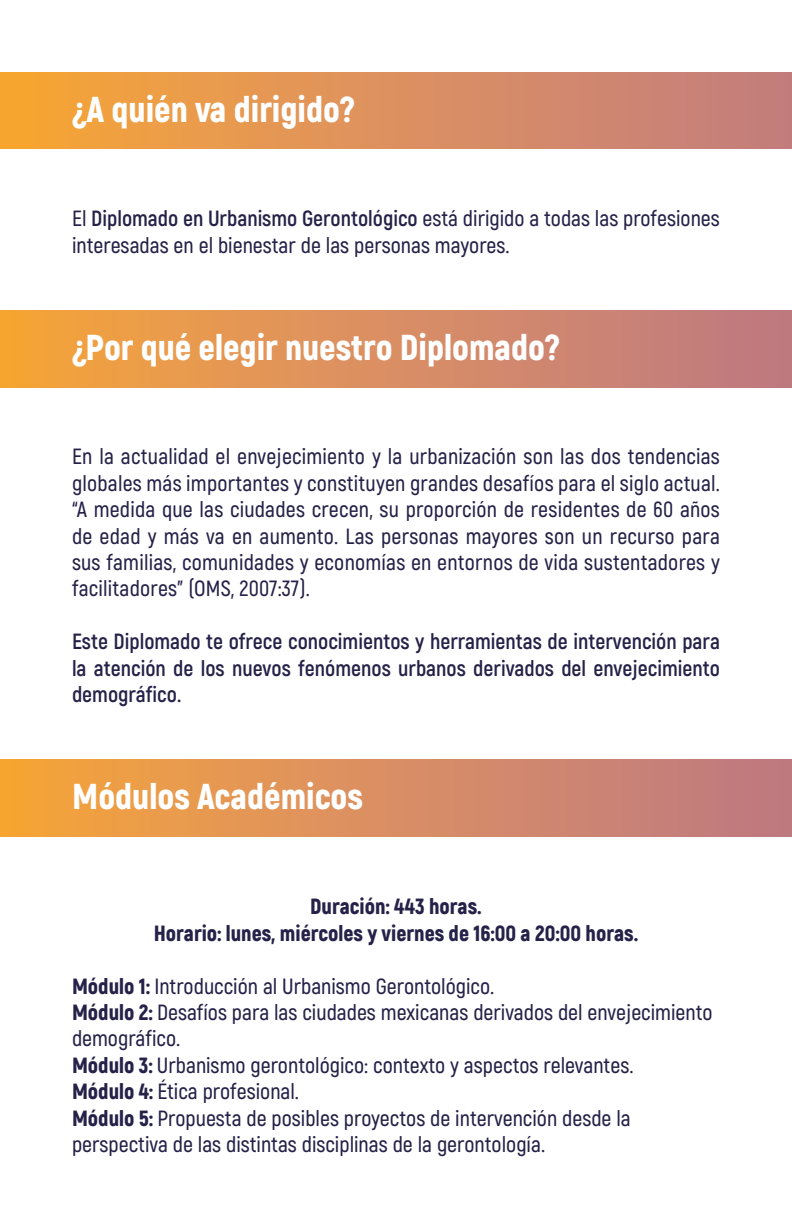
<style>
.page{position:relative;width:792px;height:1224px;background:#fff}
.page>*{position:absolute;margin:0;border:0;box-sizing:border-box;transform-origin:0 0}
.t1{font:900 36px "Akrobat";color:#fff}
.t2{font:600 22px/26.4px "Akrobat";color:#252148}
.t3{font:700 22px/26.4px "Akrobat";color:#252148;text-align:justify}
.t4{font:900 22px/26.4px "Akrobat";color:#252148;text-align:center}
.s1{font-weight:700}
.s2{font-weight:900}
</style>
<div class="page">
<div style="left:0;top:759px;width:792px;height:77px;background:linear-gradient(to right,#f6a53b,#bd7886)"></div>
<div style="left:0;top:72px;width:792px;height:77px;background:linear-gradient(to right,#f7a637,#c27c82)"></div>
<div style="left:0;top:310px;width:792px;height:77px;background:linear-gradient(to right,#f6a53b,#bd7886)"></div>
<h1 class="t1" style="left:72px;top:86px;width:284px">¿A quién va dirigido?</h1>
<p class="t2" style="left:72px;top:206px;width:649px">El <span class="s1">Diplomado en Urbanismo Gerontológico</span> está dirigido a todas las profesiones interesadas en el bienestar de las personas mayores.</p>
<h1 class="t1" style="left:72px;top:324px;width:489px">¿Por qué elegir nuestro Diplomado?</h1>
<p class="t2" style="left:72px;top:444px;width:650px;text-align:justify">En la actualidad el envejecimiento y la urbanización son las dos tendencias globales más importantes y constituyen grandes desafíos para el siglo actual. “A medida que las ciudades crecen, su proporción de residentes de 60 años de edad y más va en aumento. Las personas mayores son un recurso para sus familias, comunidades y economías en entornos de vida sustentadores y facilitadores” (OMS, 2007:37).</p>
<p class="t3" style="left:72px;top:628px;width:650px">Este Diplomado te ofrece conocimientos y herramientas de intervención para la atención de los nuevos fenómenos urbanos derivados del envejecimiento demográfico.</p>
<h1 class="t1" style="left:72px;top:773px;width:292px">Módulos Académicos</h1>
<p class="t4" style="left:154px;top:893px;width:486px">Duración: 443 horas.<br>Horario: lunes, miércoles y viernes de 16:00 a 20:00 horas.</p>
<p class="t2" style="left:72px;top:973px;width:642px"><span class="s2">Módulo 1:</span> Introducción al Urbanismo Gerontológico.<br><span class="s2">Módulo 2:</span> Desafíos para las ciudades mexicanas derivados del envejecimiento demográfico.<br><span class="s2">Módulo 3:</span> Urbanismo gerontológico: contexto y aspectos relevantes.<br><span class="s2">Módulo 4:</span> Ética profesional.<br><span class="s2">Módulo 5:</span> Propuesta de posibles proyectos de intervención desde la perspectiva de las distintas disciplinas de la gerontología.</p>
</div>
